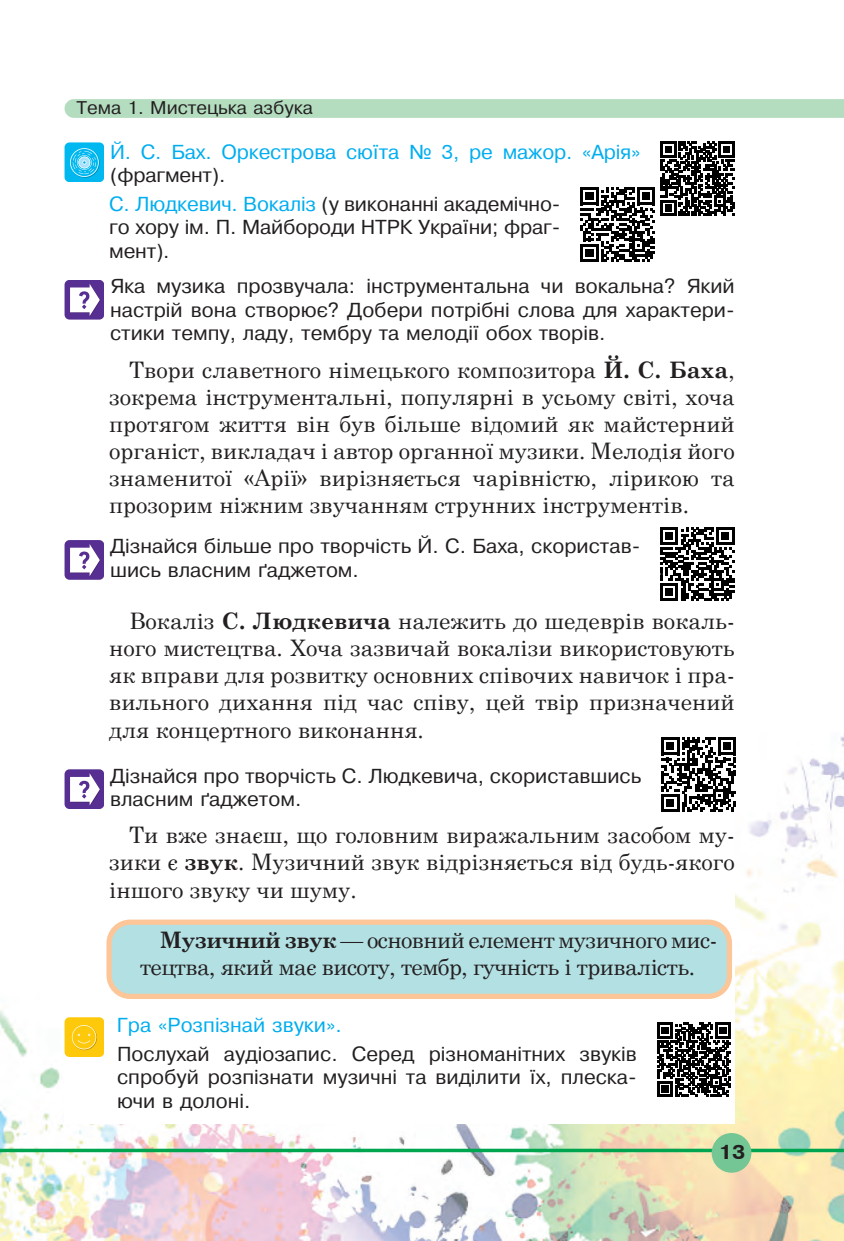
<style>
.page{position:relative;width:844px;height:1241px;background:#fff}
.page>*{position:absolute;margin:0;border:0;box-sizing:border-box;transform-origin:0 0}
.основа_2{font:22.75px/27.1px "Schoolbooknk BOHDAN";color:#231f20;text-align:justify}
.запам_ятай{font:22.75px/27.1px "Schoolbooknk BOHDAN";letter-spacing:-.025em;color:#231f20}
.запитання{font:19.25px/23.6px "Ukrainian Pragmatica";color:#231f20}
.слухання{font:19.25px/23.6px "Ukrainian Pragmatica";letter-spacing:-.005em;color:#231f20;text-align:justify}
.слухання-2{font:19.25px/23.6px "Ukrainian Pragmatica";letter-spacing:-.01em;color:#00aeef}
.Гра{font:19.25px "Ukrainian Pragmatica";color:#00aeef}
.t1{font:700 19.25px "Ukrainian Pragmatica";color:#231f20}
.t2{font:17.5px "Ukrainian Pragmatica";color:#231f20}
.s1{color:#231f20}
.s2{color:#00aeef}
.s3{font-weight:700}
</style>
<div class="page">
<img style="left:0;top:736px;width:843px;height:504px">
<div style="left:64px;top:142px;width:670px;height:982px;background:#fff"></div>
<svg style="left:64px;top:142px;width:40px;height:40px;background:#2bc2f1"></svg>
<svg style="left:64px;top:280px;width:40px;height:39px"></svg>
<svg style="left:64px;top:540px;width:40px;height:39px"></svg>
<svg style="left:64px;top:769px;width:40px;height:39px"></svg>
<svg style="left:64px;top:1017px;width:40px;height:39px;background:#fdcb1c"></svg>
<div style="left:64px;top:99px;width:779px;height:19px;background:#b4ddc0"></div>
<svg style="left:660px;top:141px;width:74px;height:75px"></svg>
<svg style="left:580px;top:187px;width:74px;height:74px"></svg>
<svg style="left:661px;top:737px;width:74px;height:74px"></svg>
<svg style="left:660px;top:527px;width:74px;height:73px"></svg>
<svg style="left:657px;top:1022px;width:73px;height:74px"></svg>
<div style="left:109px;top:922px;width:620px;height:74px;background:#b3e0e3;border-radius:21px"></div>
<div style="left:106px;top:919px;width:625px;height:79px;border:5px solid #fcc699;border-radius:21px"></div>
<hr style="left:0;top:1148px;width:843px;height:3px;background:#00a64f">
<div style="left:711px;top:1132px;width:40px;height:40px;background:#74c694;border-radius:50%"></div>
<p class="t2" style="left:76px;top:98px;width:238px">Тема 1. Мистецька азбука</p>
<p class="слухання-2" style="left:110px;top:140px;width:531px">Й. С. Бах. Оркестрова сюїта № 3, ре мажор. «Арія» <span class="s1">(фрагмент).</span></p>
<p class="слухання" style="left:109px;top:192px;width:452px"><span class="s2">С. Людкевич. Вокаліз</span> (у виконанні академічно&shy;го хору ім. П. Майбороди НТРК України; фраг&shy;мент).</p>
<p class="запитання" style="left:110px;top:274px;width:626px;text-align:justify">Яка музика прозвучала: інструментальна чи вокальна? Який настрій вона створює? Добери потрібні слова для характери&shy;стики темпу, ладу, тембру та мелодії обох творів.</p>
<p class="основа_2" style="left:109px;top:356px;width:627px;text-indent:20px">Твори славетного німецького композитора <span class="s3">Й. С. Баха</span>, зокрема інструментальні, популярні в усьому світі, хоча протягом життя він був більше відомий як майстерний органіст, викладач і автор органної музики. Мелодія його знаменитої «Арії» вирізняється чарівністю, лірикою та прозорим ніжним звучанням струнних інструментів.</p>
<p class="запитання" style="left:110px;top:534px;width:531px">Дізнайся більше про творчість Й. С. Баха, скористав&shy;шись власним ґаджетом.</p>
<p class="основа_2" style="left:109px;top:607px;width:627px;text-indent:20px">Вокаліз <span class="s3">С. Людкевича</span> належить до шедеврів вокаль&shy;ного мистецтва. Хоча зазвичай вокалізи використовують як вправи для розвитку основних співочих навичок і пра&shy;вильного дихання під час співу, цей твір призначений для концертного виконання.</p>
<p class="запитання" style="left:110px;top:763px;width:532px">Дізнайся про творчість С. Людкевича, скориставшись власним ґаджетом.</p>
<p class="основа_2" style="left:109px;top:821px;width:627px;text-indent:20px">Ти вже знаєш, що головним виражальним засобом му&shy;зики є <span class="s3">звук</span>. Музичний звук відрізняється від будь-якого іншого звуку чи шуму.</p>
<p class="запам_ятай" style="left:140px;top:926px;width:578px;text-indent:20px"><span class="s3">Музичний звук</span> — основний елемент музичного мис&shy;тецтва, який має висоту, тембр, гучність і тривалість.</p>
<p class="Гра" style="left:117px;top:1014px;width:226px">Гра «Розпізнай звуки».</p>
<p class="слухання" style="left:117px;top:1041px;width:521px">Послухай аудіозапис. Серед різноманітних звуків спробуй розпізнати музичні та виділити їх, плеска&shy;ючи в долоні.</p>
<p class="t1" style="left:712px;top:1135px;width:28px">13</p>
<p class="t1" style="left:718px;top:1140px;width:28px">13</p>
</div>
